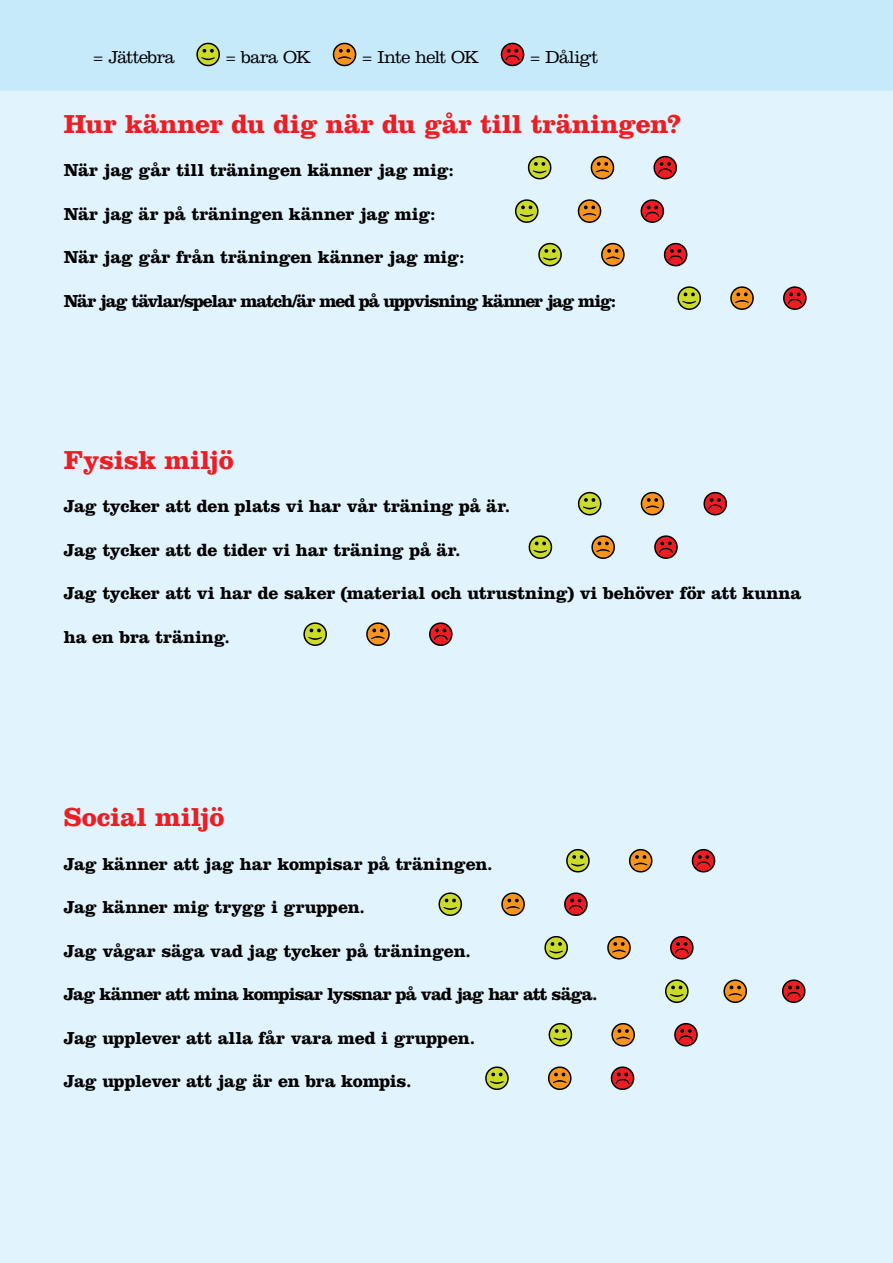
<style>
.page{position:relative;width:893px;height:1263px;background:#e1f4fd}
.page>*{position:absolute;margin:0;border:0;box-sizing:border-box;transform-origin:0 0}
.t1{font:700 27px "Clarendon";letter-spacing:-.01em;color:#ed1d24}
.t2{font:700 18px "Clarendon";letter-spacing:-.015em;color:#000}
.t3{font:700 18px "Clarendon";letter-spacing:-.06em;color:#000}
.t4{font:700 18px "Clarendon";letter-spacing:-.05em;color:#000}
.t5{font:300 18px "Clarendon";letter-spacing:-.04em;color:#000}
</style>
<div class="page">
<div style="left:0;top:0;width:893px;height:91px;background:#c7eafb"></div>
<svg style="left:528px;top:156px;width:23px;height:23px"></svg>
<svg style="left:591px;top:156px;width:23px;height:23px"></svg>
<svg style="left:653px;top:156px;width:24px;height:23px"></svg>
<svg style="left:515px;top:199px;width:23px;height:24px"></svg>
<svg style="left:578px;top:199px;width:23px;height:24px"></svg>
<svg style="left:640px;top:199px;width:24px;height:24px"></svg>
<svg style="left:538px;top:243px;width:24px;height:23px"></svg>
<svg style="left:601px;top:243px;width:24px;height:23px"></svg>
<svg style="left:664px;top:243px;width:23px;height:23px"></svg>
<svg style="left:677px;top:286px;width:24px;height:24px"></svg>
<svg style="left:730px;top:286px;width:24px;height:24px"></svg>
<svg style="left:783px;top:286px;width:24px;height:24px"></svg>
<svg style="left:578px;top:492px;width:23px;height:23px"></svg>
<svg style="left:641px;top:492px;width:23px;height:23px"></svg>
<svg style="left:703px;top:492px;width:24px;height:23px"></svg>
<svg style="left:529px;top:535px;width:23px;height:24px"></svg>
<svg style="left:591px;top:535px;width:24px;height:24px"></svg>
<svg style="left:654px;top:535px;width:24px;height:24px"></svg>
<svg style="left:303px;top:622px;width:24px;height:24px"></svg>
<svg style="left:366px;top:622px;width:24px;height:24px"></svg>
<svg style="left:429px;top:622px;width:24px;height:24px"></svg>
<svg style="left:566px;top:849px;width:24px;height:23px"></svg>
<svg style="left:629px;top:849px;width:23px;height:23px"></svg>
<svg style="left:692px;top:849px;width:23px;height:23px"></svg>
<svg style="left:438px;top:892px;width:24px;height:24px"></svg>
<svg style="left:501px;top:892px;width:24px;height:24px"></svg>
<svg style="left:564px;top:892px;width:24px;height:24px"></svg>
<svg style="left:544px;top:936px;width:24px;height:23px"></svg>
<svg style="left:607px;top:936px;width:24px;height:23px"></svg>
<svg style="left:670px;top:936px;width:24px;height:23px"></svg>
<svg style="left:665px;top:979px;width:24px;height:24px"></svg>
<svg style="left:723px;top:979px;width:24px;height:24px"></svg>
<svg style="left:782px;top:979px;width:23px;height:24px"></svg>
<svg style="left:549px;top:1023px;width:23px;height:23px"></svg>
<svg style="left:611px;top:1023px;width:24px;height:23px"></svg>
<svg style="left:674px;top:1023px;width:24px;height:23px"></svg>
<svg style="left:485px;top:1066px;width:24px;height:24px"></svg>
<svg style="left:548px;top:1066px;width:23px;height:24px"></svg>
<svg style="left:611px;top:1066px;width:23px;height:24px"></svg>
<svg style="left:196px;top:43px;width:24px;height:23px"></svg>
<svg style="left:333px;top:43px;width:23px;height:23px"></svg>
<svg style="left:501px;top:43px;width:23px;height:23px"></svg>
<p class="t5" style="left:93px;top:47px;width:83px">= Jättebra</p>
<p class="t5" style="left:225px;top:47px;width:87px">= bara OK</p>
<p class="t5" style="left:362px;top:47px;width:119px">= Inte helt OK</p>
<p class="t5" style="left:530px;top:47px;width:70px">= Dåligt</p>
<h1 class="t1" style="left:64px;top:108px;width:620px">Hur känner du dig när du går till träningen?</h1>
<p class="t2" style="left:64px;top:159px;width:392px">När jag går till träningen känner jag mig:</p>
<p class="t2" style="left:64px;top:203px;width:373px">När jag är på träningen känner jag mig:</p>
<p class="t2" style="left:64px;top:246px;width:402px">När jag går från träningen känner jag mig:</p>
<p class="t3" style="left:64px;top:290px;width:554px">När jag tävlar/spelar match/är med på uppvisning känner jag mig:</p>
<h1 class="t1" style="left:64px;top:444px;width:171px">Fysisk miljö</h1>
<p class="t2" style="left:64px;top:495px;width:448px">Jag tycker att den plats vi har vår träning på är.</p>
<p class="t2" style="left:64px;top:539px;width:398px">Jag tycker att de tider vi har träning på är.</p>
<p class="t2" style="left:64px;top:582px;width:739px">Jag tycker att vi har de saker (material och utrustning) vi behöver för att kunna</p>
<p class="t2" style="left:64px;top:626px;width:168px">ha en bra träning.</p>
<h1 class="t1" style="left:64px;top:801px;width:162px">Social miljö</h1>
<p class="t2" style="left:64px;top:852px;width:430px">Jag känner att jag har kompisar på träningen.</p>
<p class="t2" style="left:64px;top:896px;width:303px">Jag känner mig trygg i gruppen.</p>
<p class="t2" style="left:64px;top:939px;width:409px">Jag vågar säga vad jag tycker på träningen.</p>
<p class="t4" style="left:64px;top:983px;width:535px">Jag känner att mina kompisar lyssnar på vad jag har att säga.</p>
<p class="t2" style="left:64px;top:1026px;width:413px">Jag upplever att alla får vara med i gruppen.</p>
<p class="t2" style="left:64px;top:1070px;width:349px">Jag upplever att jag är en bra kompis.</p>
</div>
